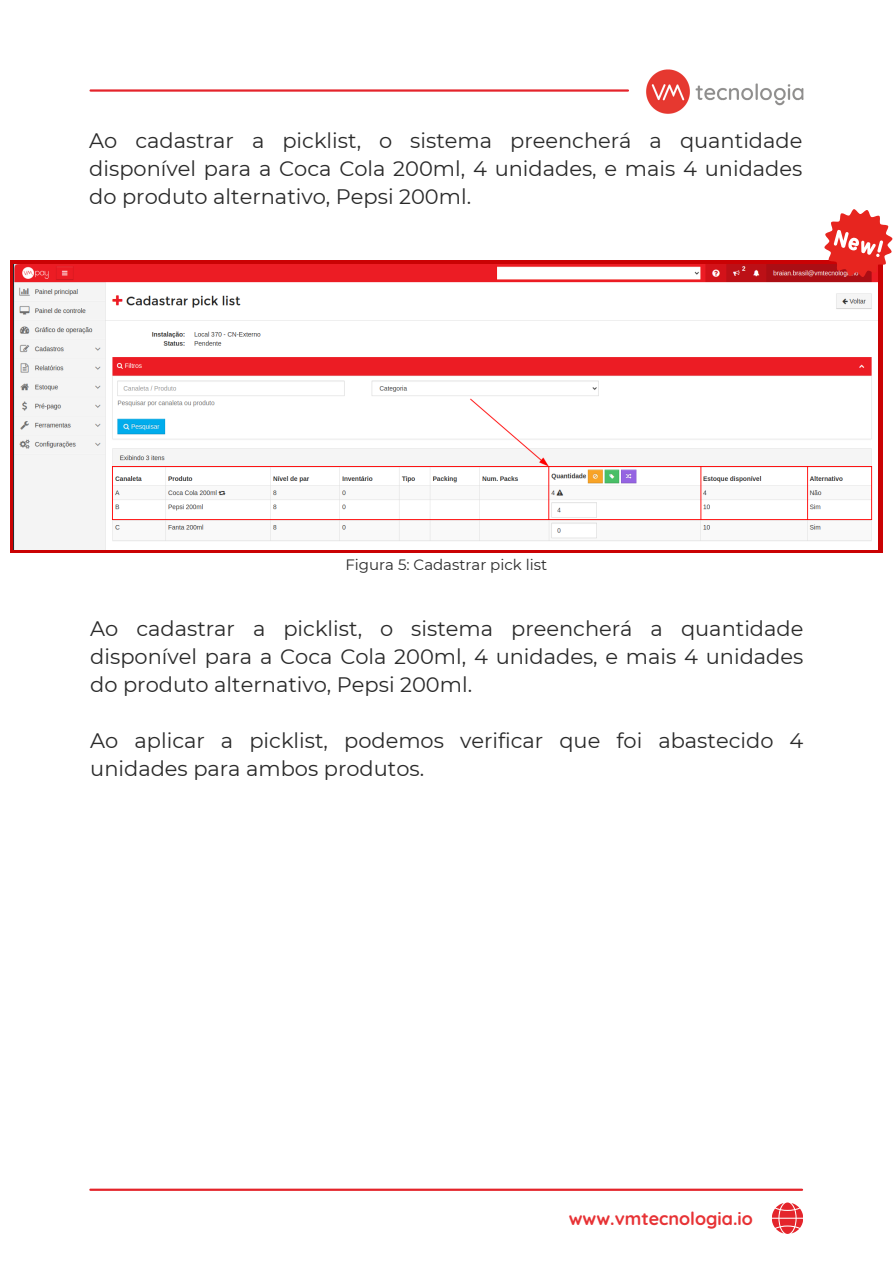
<style>
.page{position:relative;width:893px;height:1264px;background:#fff}
.page>*{position:absolute;margin:0;border:0;box-sizing:border-box;transform-origin:0 0}
.t1{font:21px/28px "Montserrat";color:#2a2a2a;text-align:justify}
.t2{font:700 18px "Quicksand";color:#e73235}
.t3{font:15px "Montserrat";color:#2a2a2a}
</style>
<div class="page">
<hr style="left:90px;top:1188px;width:712px;height:2px;background:#e4242b">
<svg style="left:772px;top:1202px;width:31px;height:31px"></svg>
<hr style="left:91px;top:89px;width:537px;height:3px;background:#e4242b">
<img style="left:646px;top:69px;width:158px;height:45px">
<div style="left:11px;top:260px;width:871px;height:292px;background:#ca0204"></div>
<img style="left:13px;top:264px;width:864px;height:286px">
<svg style="left:824px;top:209px;width:68px;height:68px"></svg>
<p class="t1" style="left:89px;top:126px;width:714px">Ao cadastrar a picklist, o sistema preencherá a quantidade disponível para a Coca Cola 200ml, 4 unidades, e mais 4 unidades do produto alternativo, Pepsi 200ml.</p>
<p class="t3" style="left:345px;top:556px;width:203px">Figura 5: Cadastrar pick list</p>
<p class="t1" style="left:90px;top:614px;width:714px">Ao cadastrar a picklist, o sistema preencherá a quantidade disponível para a Coca Cola 200ml, 4 unidades, e mais 4 unidades do produto alternativo, Pepsi 200ml.</p>
<p class="t1" style="left:90px;top:726px;width:714px">Ao aplicar a picklist, podemos verificar que foi abastecido 4 unidades para ambos produtos.</p>
<p class="t2" style="left:568px;top:1207px;width:185px">www.vmtecnologia.io</p>
</div>
